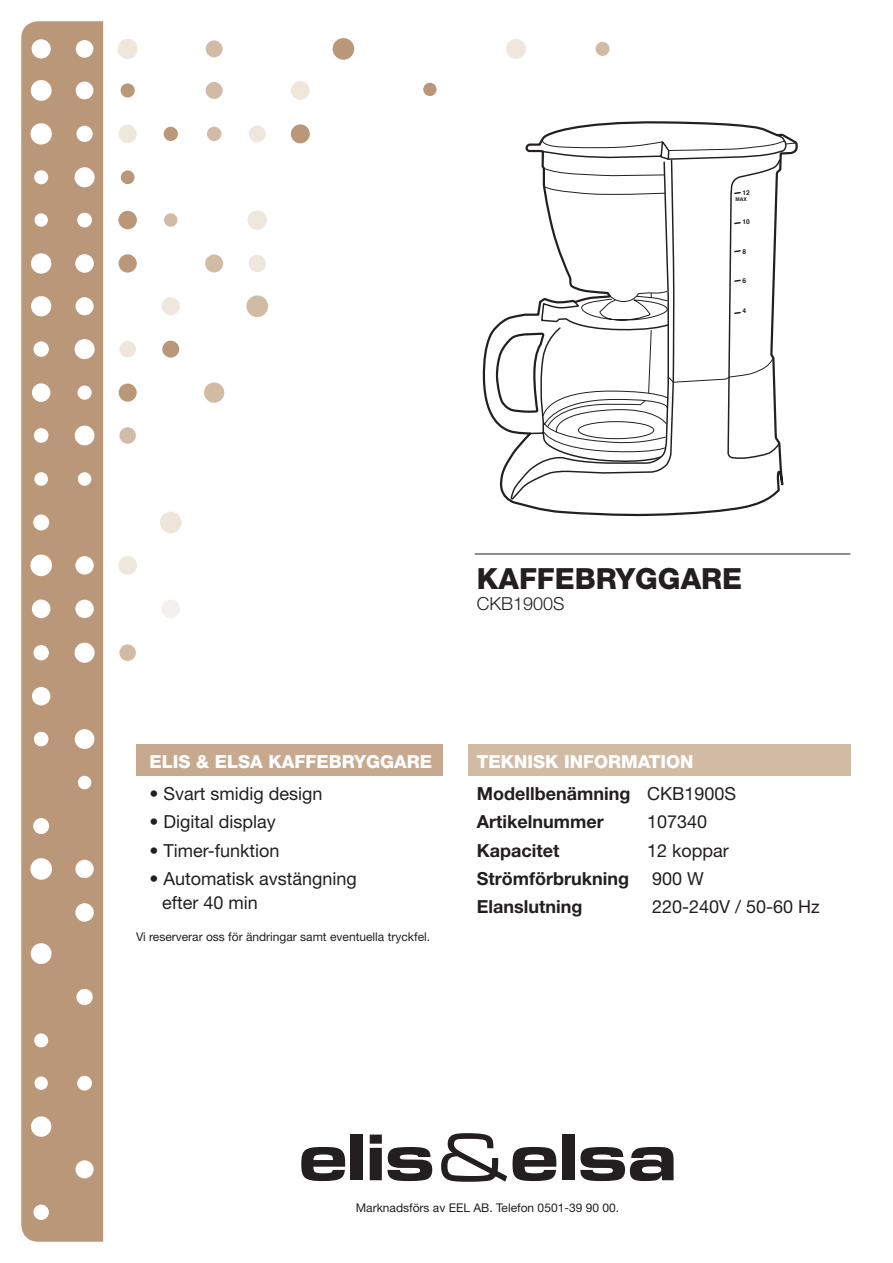
<style>
.page{position:relative;width:893px;height:1263px;background:#fff}
.page>*{position:absolute;margin:0;border:0;box-sizing:border-box;transform-origin:0 0}
.t1{font:800 29.25px "Helvetica Neue";color:#231f20}
.t2{font:18px/24px "Helvetica Neue";color:#231f20}
.t3{font:800 18px/32.5px "Helvetica Neue";color:#fff}
.t4{font:700 18px "Helvetica Neue";color:#231f20}
.t5{font:300 18px "Helvetica Neue";color:#231f20}
.t6{font:12px "Helvetica Neue";color:#231f20}
.t7{font:700 6.6px "Helvetica";color:#231f20}
.t8{font:700 5.25px "Helvetica";color:#231f20}
.s1{font-weight:700;color:#231f20}
.s2{font-weight:400;color:#231f20}
</style>
<div class="page">
<div style="left:468px;top:744px;width:382px;height:32px;background:#d2bba5"></div>
<div style="left:136px;top:744px;width:306px;height:32px;background:#c6a98e"></div>
<svg style="left:482px;top:142px;width:316px;height:374px"></svg>
<svg style="left:509px;top:465px;width:166px;height:52px"></svg>
<svg style="left:496px;top:121px;width:301px;height:344px"></svg>
<div style="left:21px;top:21px;width:82px;height:1221px;background:#ba9778"></div>
<div style="left:32px;top:39px;width:19px;height:20px;background:#fff;border-radius:50%"></div>
<div style="left:76px;top:40px;width:17px;height:18px;background:#fff;border-radius:50%"></div>
<div style="left:31px;top:80px;width:21px;height:21px;background:#fff;border-radius:50%"></div>
<div style="left:76px;top:82px;width:17px;height:17px;background:#fff;border-radius:50%"></div>
<div style="left:31px;top:123px;width:21px;height:21px;background:#fff;border-radius:50%"></div>
<div style="left:76px;top:126px;width:17px;height:16px;background:#fff;border-radius:50%"></div>
<div style="left:34px;top:170px;width:14px;height:14px;background:#fff;border-radius:50%"></div>
<div style="left:75px;top:167px;width:20px;height:20px;background:#fff;border-radius:50%"></div>
<div style="left:35px;top:213px;width:13px;height:14px;background:#fff;border-radius:50%"></div>
<div style="left:77px;top:213px;width:15px;height:14px;background:#fff;border-radius:50%"></div>
<div style="left:31px;top:253px;width:20px;height:21px;background:#fff;border-radius:50%"></div>
<div style="left:75px;top:254px;width:19px;height:19px;background:#fff;border-radius:50%"></div>
<div style="left:31px;top:296px;width:20px;height:20px;background:#fff;border-radius:50%"></div>
<div style="left:76px;top:297px;width:18px;height:18px;background:#fff;border-radius:50%"></div>
<div style="left:32px;top:599px;width:18px;height:19px;background:#fff;border-radius:50%"></div>
<div style="left:75px;top:600px;width:19px;height:18px;background:#fff;border-radius:50%"></div>
<div style="left:75px;top:903px;width:19px;height:19px;background:#fff;border-radius:50%"></div>
<div style="left:34px;top:341px;width:15px;height:16px;background:#fff;border-radius:50%"></div>
<div style="left:34px;top:645px;width:15px;height:15px;background:#fff;border-radius:50%"></div>
<div style="left:75px;top:339px;width:20px;height:20px;background:#fff;border-radius:50%"></div>
<div style="left:75px;top:643px;width:20px;height:20px;background:#fff;border-radius:50%"></div>
<div style="left:30px;top:555px;width:22px;height:21px;background:#fff;border-radius:50%"></div>
<div style="left:30px;top:858px;width:22px;height:22px;background:#fff;border-radius:50%"></div>
<div style="left:75px;top:556px;width:19px;height:18px;background:#fff;border-radius:50%"></div>
<div style="left:75px;top:860px;width:19px;height:18px;background:#fff;border-radius:50%"></div>
<div style="left:32px;top:383px;width:18px;height:19px;background:#fff;border-radius:50%"></div>
<div style="left:32px;top:687px;width:18px;height:18px;background:#fff;border-radius:50%"></div>
<div style="left:77px;top:385px;width:15px;height:15px;background:#fff;border-radius:50%"></div>
<div style="left:34px;top:428px;width:14px;height:15px;background:#fff;border-radius:50%"></div>
<div style="left:34px;top:732px;width:14px;height:14px;background:#fff;border-radius:50%"></div>
<div style="left:75px;top:426px;width:19px;height:19px;background:#fff;border-radius:50%"></div>
<div style="left:75px;top:729px;width:19px;height:20px;background:#fff;border-radius:50%"></div>
<div style="left:34px;top:472px;width:14px;height:14px;background:#fff;border-radius:50%"></div>
<div style="left:78px;top:472px;width:13px;height:14px;background:#fff;border-radius:50%"></div>
<div style="left:78px;top:776px;width:13px;height:13px;background:#fff;border-radius:50%"></div>
<div style="left:33px;top:514px;width:16px;height:16px;background:#fff;border-radius:50%"></div>
<div style="left:33px;top:818px;width:16px;height:16px;background:#fff;border-radius:50%"></div>
<div style="left:333px;top:38px;width:21px;height:22px;background:#ba9778;border-radius:50%"></div>
<div style="left:121px;top:83px;width:14px;height:15px;background:#ba9778;border-radius:50%"></div>
<div style="left:164px;top:127px;width:14px;height:14px;background:#ba9778;border-radius:50%"></div>
<div style="left:291px;top:124px;width:19px;height:19px;background:#ba9778;border-radius:50%"></div>
<div style="left:121px;top:170px;width:14px;height:14px;background:#ba9778;border-radius:50%"></div>
<div style="left:118px;top:211px;width:19px;height:18px;background:#ba9778;border-radius:50%"></div>
<div style="left:119px;top:254px;width:18px;height:19px;background:#ba9778;border-radius:50%"></div>
<div style="left:161px;top:599px;width:19px;height:19px;background:#f4f0eb;border-radius:50%"></div>
<div style="left:162px;top:341px;width:17px;height:17px;background:#ba9778;border-radius:50%"></div>
<div style="left:119px;top:384px;width:18px;height:18px;background:#ba9778;border-radius:50%"></div>
<div style="left:160px;top:512px;width:22px;height:21px;background:#eee5db;border-radius:50%"></div>
<div style="left:423px;top:83px;width:14px;height:13px;background:#ba9778;border-radius:50%"></div>
<div style="left:206px;top:40px;width:17px;height:17px;background:#d2bba5;border-radius:50%"></div>
<div style="left:596px;top:42px;width:14px;height:14px;background:#d2bba5;border-radius:50%"></div>
<div style="left:206px;top:82px;width:17px;height:17px;background:#d2bba5;border-radius:50%"></div>
<div style="left:207px;top:127px;width:14px;height:14px;background:#d2bba5;border-radius:50%"></div>
<div style="left:164px;top:213px;width:13px;height:14px;background:#d2bba5;border-radius:50%"></div>
<div style="left:205px;top:254px;width:18px;height:18px;background:#d2bba5;border-radius:50%"></div>
<div style="left:246px;top:295px;width:22px;height:22px;background:#d2bba5;border-radius:50%"></div>
<div style="left:119px;top:644px;width:17px;height:17px;background:#d2bba5;border-radius:50%"></div>
<div style="left:204px;top:382px;width:20px;height:21px;background:#d2bba5;border-radius:50%"></div>
<div style="left:119px;top:427px;width:17px;height:17px;background:#d2bba5;border-radius:50%"></div>
<div style="left:118px;top:39px;width:20px;height:20px;background:#efe6dc;border-radius:50%"></div>
<div style="left:506px;top:39px;width:20px;height:20px;background:#efe6dc;border-radius:50%"></div>
<div style="left:291px;top:81px;width:19px;height:19px;background:#efe6dc;border-radius:50%"></div>
<div style="left:119px;top:125px;width:18px;height:18px;background:#efe6dc;border-radius:50%"></div>
<div style="left:249px;top:125px;width:17px;height:17px;background:#efe6dc;border-radius:50%"></div>
<div style="left:248px;top:210px;width:19px;height:20px;background:#efe6dc;border-radius:50%"></div>
<div style="left:249px;top:255px;width:17px;height:17px;background:#efe6dc;border-radius:50%"></div>
<div style="left:162px;top:297px;width:18px;height:18px;background:#efe6dc;border-radius:50%"></div>
<div style="left:119px;top:341px;width:17px;height:16px;background:#efe6dc;border-radius:50%"></div>
<div style="left:118px;top:556px;width:19px;height:19px;background:#efe6dc;border-radius:50%"></div>
<div style="left:31px;top:943px;width:21px;height:21px;background:#fff;border-radius:50%"></div>
<div style="left:76px;top:989px;width:17px;height:16px;background:#fff;border-radius:50%"></div>
<div style="left:34px;top:1033px;width:14px;height:14px;background:#fff;border-radius:50%"></div>
<div style="left:35px;top:1076px;width:13px;height:14px;background:#fff;border-radius:50%"></div>
<div style="left:77px;top:1076px;width:15px;height:14px;background:#fff;border-radius:50%"></div>
<div style="left:31px;top:1116px;width:20px;height:21px;background:#fff;border-radius:50%"></div>
<div style="left:76px;top:1160px;width:18px;height:18px;background:#fff;border-radius:50%"></div>
<div style="left:34px;top:1204px;width:15px;height:16px;background:#fff;border-radius:50%"></div>
<svg style="left:301px;top:1147px;width:44px;height:34px"></svg>
<div style="left:351px;top:1134px;width:12px;height:46px;background:#231f20"></div>
<svg style="left:370px;top:1134px;width:62px;height:47px"></svg>
<svg style="left:441px;top:1133px;width:115px;height:49px"></svg>
<div style="left:562px;top:1134px;width:12px;height:46px;background:#231f20"></div>
<svg style="left:580px;top:1147px;width:94px;height:34px"></svg>
<hr style="left:475px;top:554px;width:375px;height:1px;background:#231f20">
<p class="t7" style="left:742px;top:187px;width:9px">12</p>
<p class="t7" style="left:742px;top:217px;width:9px">10</p>
<p class="t7" style="left:742px;top:246px;width:5px">8</p>
<p class="t7" style="left:742px;top:276px;width:5px">6</p>
<p class="t7" style="left:742px;top:305px;width:5px">4</p>
<p class="t8" style="left:735px;top:195px;width:13px">MAX</p>
<h1 class="t1" style="left:477px;top:561px;width:267px">KAFFEBRYGGARE</h1>
<p class="t5" style="left:477px;top:593px;width:89px">CKB1900S</p>
<p class="t3" style="left:149px;top:745px;width:284px">ELIS &amp; ELSA KAFFEBRYGGARE</p>
<p class="t2" style="left:149px;top:781px;width:175px">• Svart smidig design</p>
<p class="t2" style="left:149px;top:810px;width:128px">• Digital display</p>
<p class="t2" style="left:149px;top:838px;width:132px">• Timer-funktion</p>
<p class="t2" style="left:162px;top:866px;width:196px;text-indent:-13px">• Automatisk avstängning efter 40 min</p>
<p class="t6" style="left:136px;top:930px;width:296px">Vi reserverar oss för ändringar samt eventuella tryckfel.</p>
<p class="t3" style="left:477px;top:745px;width:261px">TEKNISK INFORMATION<br><span class="s1">Modellbenämning</span> <span class="s2">CKB1900S</span></p>
<p class="t4" style="left:477px;top:811px;width:128px">Artikelnummer</p>
<p class="t2" style="left:647px;top:810px;width:62px">107340</p>
<p class="t4" style="left:477px;top:839px;width:84px">Kapacitet</p>
<p class="t2" style="left:647px;top:838px;width:83px">12 koppar</p>
<p class="t4" style="left:477px;top:867px;width:154px">Strömförbrukning</p>
<p class="t2" style="left:652px;top:866px;width:53px">900 W</p>
<p class="t4" style="left:477px;top:896px;width:107px">Elanslutning</p>
<p class="t2" style="left:652px;top:895px;width:169px">220-240V / 50-60 Hz</p>
<p class="t6" style="left:356px;top:1201px;width:265px">Marknadsförs av EEL AB. Telefon 0501-39 90 00.</p>
</div>
